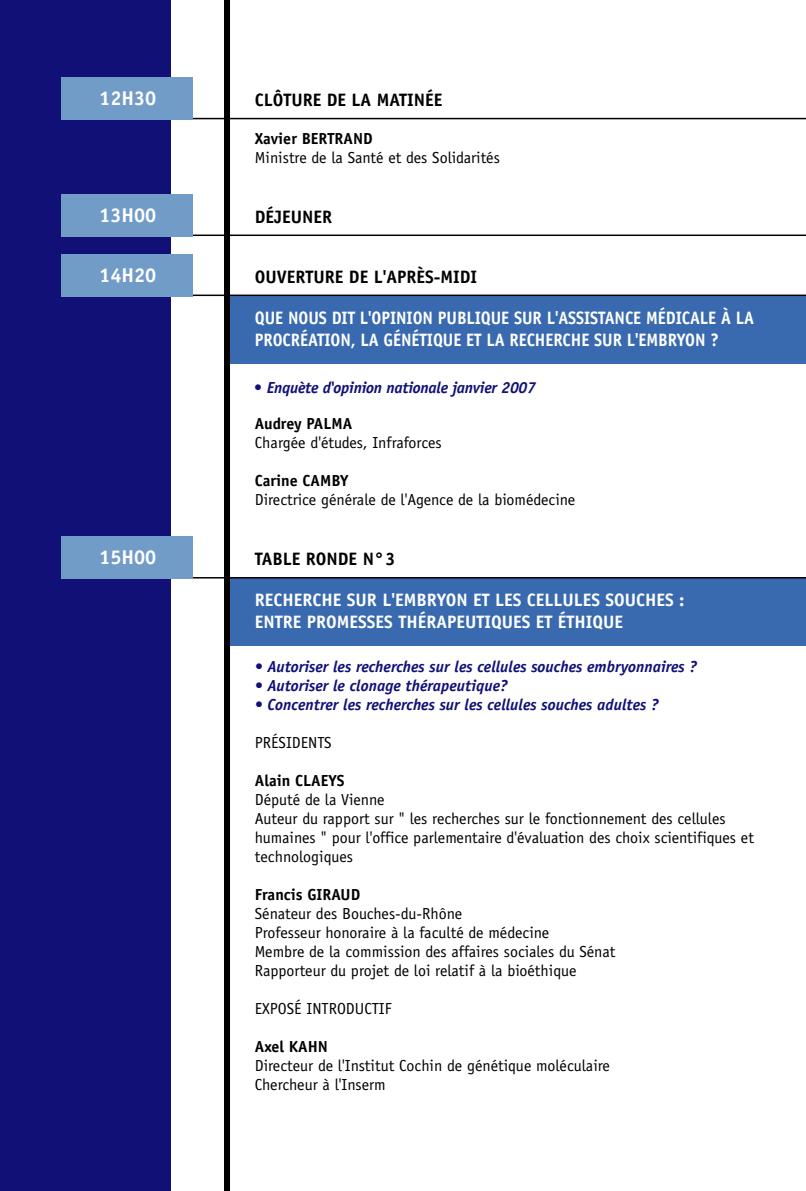
<style>
.page{position:relative;width:806px;height:1191px;background:#fff}
.page>*{position:absolute;margin:0;border:0;box-sizing:border-box;transform-origin:0 0}
.t1{font:700 20px "Officina Sans";color:#fff}
.t2{font:700 18px/22px "Officina Sans";letter-spacing:-.005em;color:#fff;scale:.93 1}
.t3{font:700 18px/22px "Officina Sans";letter-spacing:-.005em;color:#fff}
.t4{font:700 18px "Officina Sans";color:#000}
.t5{font:16px/19px "Officina Sans";color:#000}
.t6{font:italic 700 16px "Officina Sans";color:#101077}
.t7{font:700 16px "Officina Sans";color:#000}
.t8{font:italic 700 16px "Officina Sans";letter-spacing:-.02em;color:#101077}
</style>
<div class="page">
<div style="left:227px;top:295px;width:578px;height:68px;background:#396aaf"></div>
<div style="left:227px;top:577px;width:578px;height:69px;background:#396aaf"></div>
<hr style="left:149px;top:118px;width:656px;height:1px;background:#000">
<div style="left:0;top:0;width:170px;height:1191px;background:#101077"></div>
<div style="left:224px;top:0;width:6px;height:1191px;background:#000"></div>
<div style="left:62px;top:77px;width:131px;height:42px;background:#729cc8"></div>
<hr style="left:149px;top:234px;width:656px;height:2px;background:#000">
<div style="left:62px;top:194px;width:131px;height:42px;background:#729cc8"></div>
<hr style="left:149px;top:294px;width:656px;height:2px;background:#000">
<div style="left:62px;top:254px;width:131px;height:42px;background:#729cc8"></div>
<hr style="left:149px;top:577px;width:656px;height:1px;background:#000">
<div style="left:62px;top:536px;width:131px;height:42px;background:#729cc8"></div>
<p class="t1" style="left:99px;top:86px;width:59px">12H30</p>
<p class="t4" style="left:255px;top:89px;width:189px">CLÔTURE DE LA MATINÉE</p>
<p class="t7" style="left:255px;top:129px;width:119px">Xavier BERTRAND</p>
<p class="t5" style="left:255px;top:148px;width:246px">Ministre de la Santé et des Solidarités</p>
<p class="t1" style="left:99px;top:203px;width:59px">13H00</p>
<p class="t4" style="left:255px;top:206px;width:79px">DÉJEUNER</p>
<p class="t1" style="left:99px;top:263px;width:59px">14H20</p>
<p class="t4" style="left:255px;top:266px;width:224px">OUVERTURE DE L'APRÈS-MIDI</p>
<p class="t2" style="left:255px;top:307px;width:538px">QUE NOUS DIT L'OPINION PUBLIQUE SUR L'ASSISTANCE MÉDICALE À LA<br>PROCRÉATION, LA GÉNÉTIQUE ET LA RECHERCHE SUR L'EMBRYON ?</p>
<p class="t8" style="left:254px;top:377px;width:283px">• Enquète d'opinion nationale janvier 2007</p>
<p class="t7" style="left:255px;top:414px;width:99px">Audrey PALMA</p>
<p class="t5" style="left:255px;top:433px;width:188px">Chargée d'études, Infraforces</p>
<p class="t7" style="left:255px;top:471px;width:95px">Carine CAMBY</p>
<p class="t5" style="left:255px;top:490px;width:322px">Directrice générale de l'Agence de la biomédecine</p>
<p class="t1" style="left:99px;top:545px;width:59px">15H00</p>
<p class="t4" style="left:255px;top:548px;width:142px">TABLE RONDE N° 3</p>
<p class="t3" style="left:255px;top:589px;width:431px">RECHERCHE SUR L'EMBRYON ET LES CELLULES SOUCHES :<br>ENTRE PROMESSES THÉRAPEUTIQUES ET ÉTHIQUE</p>
<p class="t6" style="left:255px;top:657px;width:443px">• Autoriser les recherches sur les cellules souches embryonnaires ?</p>
<p class="t6" style="left:255px;top:676px;width:254px">• Autoriser le clonage thérapeutique?</p>
<p class="t6" style="left:255px;top:695px;width:405px">• Concentrer les recherches sur les cellules souches adultes ?</p>
<p class="t5" style="left:255px;top:733px;width:78px">PRÉSIDENTS</p>
<p class="t7" style="left:255px;top:771px;width:91px">Alain CLAEYS</p>
<p class="t5" style="left:255px;top:790px;width:500px">Député de la Vienne<br>Auteur du rapport sur " les recherches sur le fonctionnement des cellules humaines " pour l'office parlementaire d'évaluation des choix scientifiques et technologiques</p>
<p class="t7" style="left:255px;top:885px;width:107px">Francis GIRAUD</p>
<p class="t5" style="left:255px;top:904px;width:362px">Sénateur des Bouches-du-Rhône<br>Professeur honoraire à la faculté de médecine<br>Membre de la commission des affaires sociales du Sénat Rapporteur du projet de loi relatif à la bioéthique</p>
<p class="t5" style="left:255px;top:999px;width:138px">EXPOSÉ INTRODUCTIF</p>
<p class="t7" style="left:255px;top:1037px;width:74px">Axel KAHN</p>
<p class="t5" style="left:255px;top:1056px;width:356px">Directeur de l'Institut Cochin de génétique moléculaire<br>Chercheur à l'Inserm</p>
</div>
